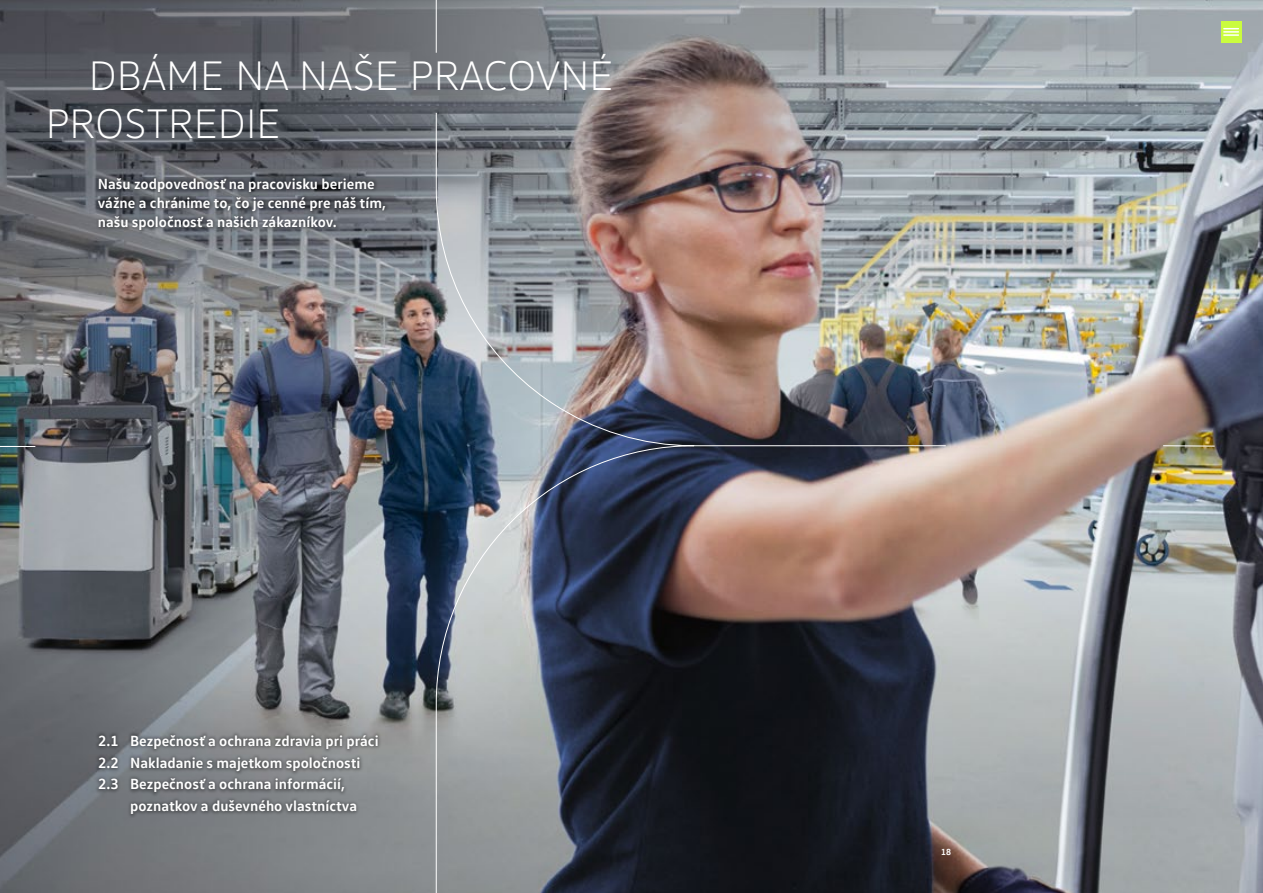
<style>
.page{position:relative;width:1263px;height:893px;background:#fff}
.page>*{position:absolute;margin:0;border:0;box-sizing:border-box;transform-origin:0 0}
.t1{font:300 42px/48px "VW Head";color:#fff}
.t2{font:700 15px/21.8px "VW Text";color:#fff}
.t3{font:700 9px "VW Text";color:#fff}
</style>
<div class="page">
<img style="left:0;top:0;width:1263px;height:893px">
<div style="left:95px;top:730px;width:287px;height:88px;background:#000;opacity:.3"></div>
<div style="left:95px;top:175px;width:294px;height:59px;background:#000;opacity:.3"></div>
<hr style="left:0;top:446px;width:35px;height:1px;background:#fff">
<img style="left:435px;top:0;width:780px;height:893px">
<div style="left:1221px;top:21px;width:20px;height:22px;background:#cafc3e"></div>
<svg style="left:1224px;top:28px;width:14px;height:8px"></svg>
<h1 class="t1" style="left:46px;top:51px;width:569px;text-indent:43px">DBÁME NA NAŠE PRACOVNÉ<br>PROSTREDIE</h1>
<p class="t2" style="left:98px;top:174px;width:290px;line-height:18.8px">Našu zodpovednosť na pracovisku berieme vážne a chránime to, čo je cenné pre náš tím, našu spoločnosť a našich zákazníkov.</p>
<p class="t2" style="left:98px;top:729px;width:282px">2.1 Bezpečnosť a ochrana zdravia pri práci<br>2.2 Nakladanie s majetkom spoločnosti<br>2.3 Bezpečnosť a ochrana informácií,</p>
<p class="t2" style="left:130px;top:794px;width:228px">poznatkov a duševného vlastníctva</p>
<p class="t3" style="left:941px;top:846px;width:12px">18</p>
</div>
